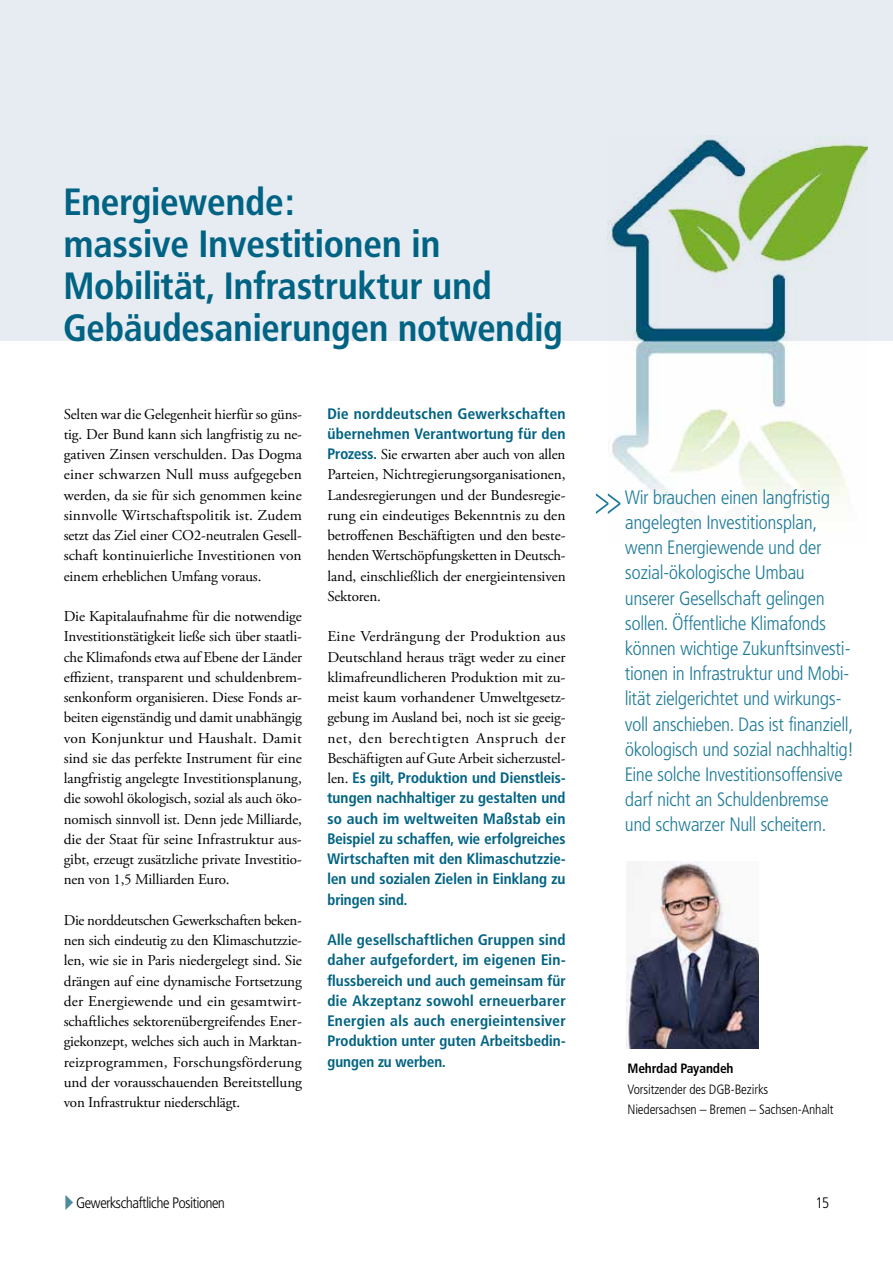
<style>
.page{position:relative;width:893px;height:1263px;background:#fff}
.page>*{position:absolute;margin:0;border:0;box-sizing:border-box;transform-origin:0 0}
.t1{font:200 62.4px "Geogrotesque";color:#1f7b98}
.t2{font:700 37.5px/42px "Frutiger Condensed BQ";letter-spacing:.01em;color:#006383}
.t3{font:300 19.2px/25.2px "Frutiger Condensed BQ";letter-spacing:.01em;color:#1f7b98}
.t4{font:15px/20.2px "Adobe Garamond Pro";letter-spacing:-.01em;color:#000;text-align:justify}
.t5{font:700 15px/20.2px "Frutiger Condensed BQ";letter-spacing:.015em;color:#006383;text-align:justify}
.t6{font:300 15px "Frutiger Condensed BQ";letter-spacing:-.01em;color:#000}
.t7{font:300 condensed 13.5px/20.2px "Frutiger";letter-spacing:-.01em;color:#000}
.t8{font:700 condensed 13.5px "Frutiger";letter-spacing:-.01em;color:#000}
.s1{font-family:"Frutiger Condensed BQ";font-weight:700;color:#006383}
.s2{font-family:"Adobe Garamond Pro";font-weight:400;color:#000}
</style>
<div class="page">
<div style="left:0;top:0;width:893px;height:340px;background:#e7ecf2"></div>
<img style="left:607px;top:136px;width:261px;height:376px">
<img style="left:626px;top:862px;width:132px;height:187px">
<h2 class="t2" style="left:64px;top:180px;width:500px">Energiewende:<br>massive Investitionen in<br>Mobilität, Infrastruktur und<br>Gebäudesanierungen notwendig</h2>
<p class="t4" style="left:64px;top:404px;width:240px">Selten war die Gelegenheit hierfür so güns&shy;tig. Der Bund kann sich langfristig zu ne&shy;gativen Zinsen verschulden. Das Dogma einer schwarzen Null muss aufgegeben werden, da sie für sich genommen keine sinnvolle Wirtschaftspolitik ist. Zudem setzt das Ziel einer CO2-neutralen Gesell&shy;schaft kontinuierliche Investitionen von einem erheblichen Umfang voraus.</p>
<p class="t4" style="left:64px;top:607px;width:240px">Die Kapitalaufnahme für die notwendige Investitionstätigkeit ließe sich über staatli&shy;che Klimafonds etwa auf Ebene der Länder effizient, transparent und schuldenbrem&shy;senkonform organisieren. Diese Fonds ar&shy;beiten eigenständig und damit unabhängig von Konjunktur und Haushalt. Damit sind sie das perfekte Instrument für eine langfristig angelegte Investitionsplanung, die sowohl ökologisch, sozial als auch öko&shy;nomisch sinnvoll ist. Denn jede Milliarde, die der Staat für seine Infrastruktur aus&shy;gibt, erzeugt zusätzliche private Investitio&shy;nen von 1,5 Milliarden Euro.</p>
<p class="t4" style="left:64px;top:910px;width:240px">Die norddeutschen Gewerkschaften beken&shy;nen sich eindeutig zu den Klimaschutzzie&shy;len, wie sie in Paris niedergelegt sind. Sie drängen auf eine dynamische Fortsetzung der Energiewende und ein gesamtwirt&shy;schaftliches sektorenübergreifendes Ener&shy;giekonzept, welches sich auch in Marktan&shy;reizprogrammen, Forschungsförderung und der vorausschauenden Bereitstellung von Infrastruktur niederschlägt.</p>
<p class="t5" style="left:327px;top:403px;width:240px">Die norddeutschen Gewerkschaften übernehmen Verantwortung für den</p>
<p class="t4" style="left:327px;top:445px;width:240px"><span class="s1">Prozess.</span> Sie erwarten aber auch von allen Parteien, Nichtregierungsorganisationen, Landesregierungen und der Bundesregie&shy;rung ein eindeutiges Bekenntnis zu den betroffenen Beschäftigten und den beste&shy;henden Wertschöpfungsketten in Deutsch&shy;land, einschließlich der energieintensiven Sektoren.</p>
<p class="t4" style="left:327px;top:627px;width:240px">Eine Verdrängung der Produktion aus Deutschland heraus trägt weder zu einer klimafreundlicheren Produktion mit zu&shy;meist kaum vorhandener Umweltgesetz&shy;gebung im Ausland bei, noch ist sie geeig&shy;net, den berechtigten Anspruch der Beschäftigten auf Gute Arbeit sicherzustel-</p>
<p class="t5" style="left:327px;top:767px;width:240px"><span class="s2">len.</span> Es gilt, Produktion und Dienstleis&shy;tungen nachhaltiger zu gestalten und so auch im weltweiten Maßstab ein Beispiel zu schaffen, wie erfolgreiches Wirtschaften mit den Klimaschutzzie&shy;len und sozialen Zielen in Einklang zu bringen sind.</p>
<p class="t5" style="left:327px;top:929px;width:240px">Alle gesellschaftlichen Gruppen sind daher aufgefordert, im eigenen Ein&shy;flussbereich und auch gemeinsam für die Akzeptanz sowohl erneuerbarer Energien als auch energieintensiver Produktion unter guten Arbeitsbedin&shy;gungen zu werben.</p>
<h1 class="t1" style="left:591px;top:459px;width:34px">»</h1>
<p class="t3" style="left:625px;top:485px;width:229px">Wir brauchen einen langfristig angelegten Investitionsplan, wenn Energiewende und der sozial-ökologische Umbau unserer Gesellschaft gelingen sollen. Öffentliche Klimafonds können wichtige Zukunftsinvesti&shy;tionen in Infrastruktur und Mobi&shy;lität zielgerichtet und wirkungs&shy;voll anschieben. Das ist finanziell, ökologisch und sozial nachhaltig!<br>Eine solche Investitionsoffensive darf nicht an Schuldenbremse und schwarzer Null scheitern.</p>
<p class="t8" style="left:627px;top:1060px;width:108px">Mehrdad Payandeh</p>
<p class="t7" style="left:627px;top:1079px;width:208px">Vorsitzender des DGB-Bezirks<br>Niedersachsen – Bremen – Sachsen-Anhalt</p>
<p class="t6" style="left:76px;top:1194px;width:150px">Gewerkschaftliche Positionen</p>
<p class="t6" style="left:816px;top:1194px;width:15px">15</p>
</div>
